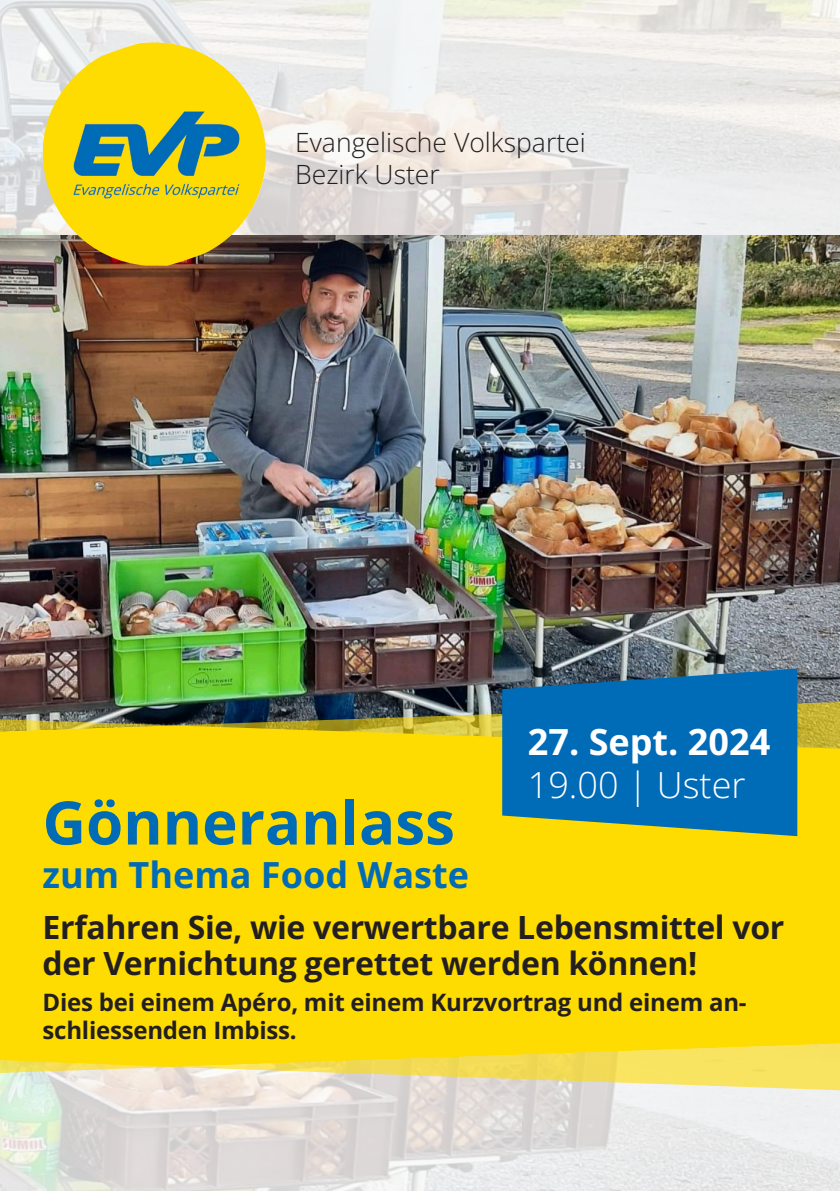
<style>
.page{position:relative;width:840px;height:1191px;background:#fff}
.page>*{position:absolute;margin:0;border:0;box-sizing:border-box;transform-origin:0 0}
.t1{font:60px "Open Sans";color:#006bb6}
.t2{font:36px "Open Sans";color:#fff}
.t3{font:36px "Open Sans";color:#006bb6}
.t4{font:32px/36px "Open Sans";letter-spacing:-.01em;color:#231f20}
.t5{font:26.6px "Open Sans";color:#231f20}
.t6{font:24px/28px "Open Sans";letter-spacing:-.01em;color:#231f20}
</style>
<div class="page">
<img style="left:0;top:0;width:839px;height:235px">
<img style="left:0;top:235px;width:839px;height:474px">
<img style="left:0;top:1082px;width:839px;height:109px">
<div style="left:0;top:741px;width:839px;height:295px;background:#ffdc01"></div>
<img style="left:172px;top:678px;width:667px;height:140px">
<svg style="left:0;top:709px;width:172px;height:32px;background:#ab9c2f"></svg>
<svg style="left:0;top:1036px;width:171px;height:46px;background:#f8df48"></svg>
<svg style="left:171px;top:1020px;width:668px;height:94px;background:#f3df6c"></svg>
<svg style="left:502px;top:668px;width:295px;height:168px;background:#1571a6"></svg>
<img style="left:43px;top:43px;width:223px;height:223px">
<p class="t5" style="left:295px;top:124px;width:292px">Evangelische Volkspartei</p>
<p class="t5" style="left:295px;top:156px;width:146px">Bezirk Uster</p>
<p class="t1" style="left:43px;top:781px;width:413px">Gönneranlass</p>
<p class="t3" style="left:43px;top:850px;width:427px">zum Thema Food Waste</p>
<p class="t2" style="left:527px;top:717px;width:244px">27. Sept. 2024</p>
<p class="t2" style="left:527px;top:760px;width:219px">19.00 | Uster</p>
<p class="t4" style="left:43px;top:908px;width:742px">Erfahren Sie, wie verwertbare Lebensmittel vor der Vernichtung gerettet werden können!</p>
<p class="t6" style="left:43px;top:988px;width:705px">Dies bei einem Apéro, mit einem Kurzvortrag und einem an&shy;schliessenden Imbiss.</p>
</div>
